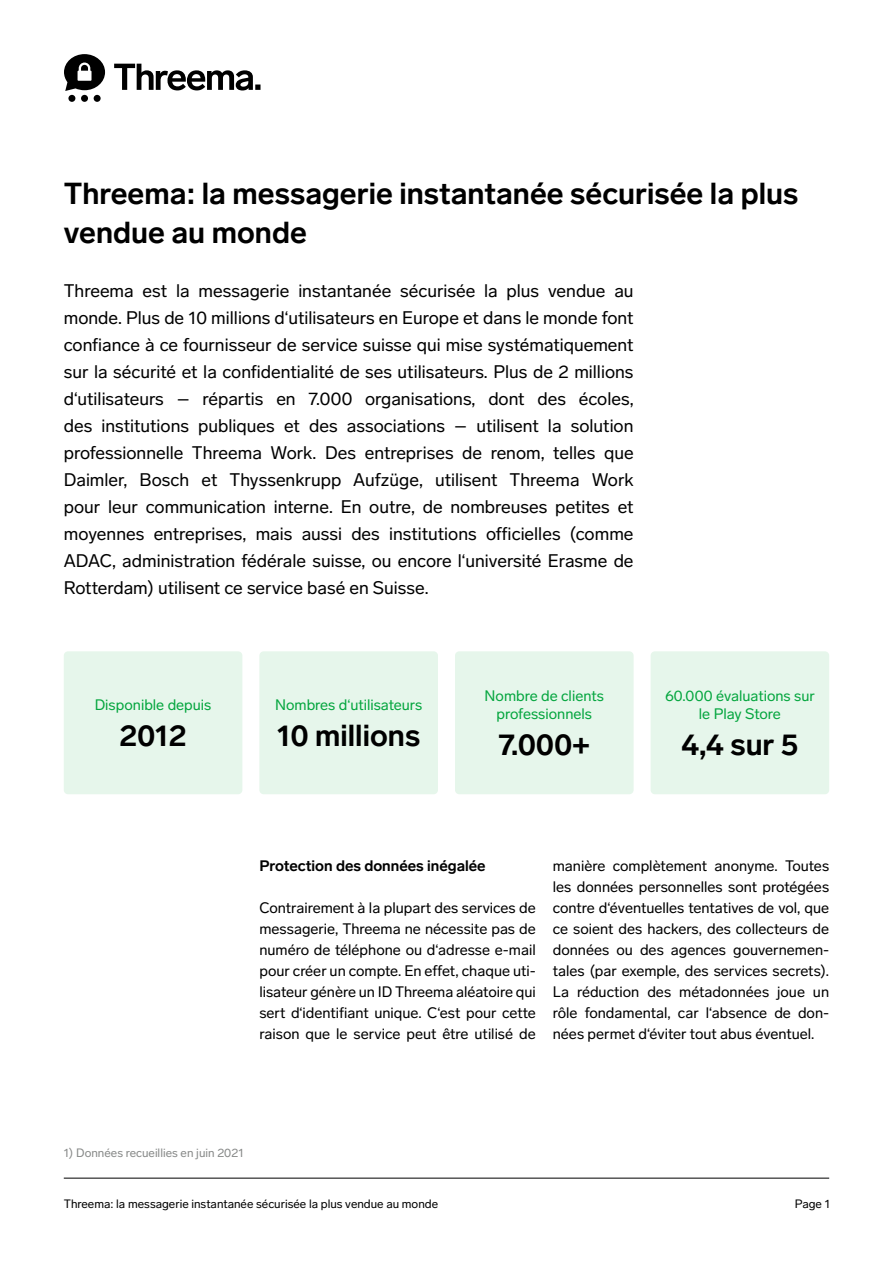
<style>
.page{position:relative;width:893px;height:1263px;background:#fff}
.page>*{position:absolute;margin:0;border:0;box-sizing:border-box;transform-origin:0 0}
.t1{font:700 30px/39px "Lab Grotesque";color:#000}
.t2{font:18px/27px "Lab Grotesque";color:#000;text-align:justify}
.t3{font:15px/21px "Lab Grotesque";color:#000;text-align:justify}
.t4{font:15px/18px "Lab Grotesque";color:#05a63f;text-align:center}
.t5{font:700 15px "Lab Grotesque";color:#000}
.t6{font:12px "Lab Grotesque";color:#000}
.t7{font:12px "Lab Grotesque";color:#878988}
</style>
<div class="page">
<hr style="left:64px;top:1178px;width:765px;height:1px;background:#000">
<div style="left:64px;top:651px;width:178px;height:143px;background:#e6f6eb;border-radius:4px"></div>
<div style="left:259px;top:651px;width:179px;height:143px;background:#e6f6eb;border-radius:4px"></div>
<div style="left:455px;top:651px;width:179px;height:143px;background:#e6f6eb;border-radius:4px"></div>
<div style="left:651px;top:651px;width:178px;height:143px;background:#e6f6eb;border-radius:4px"></div>
<svg style="left:64px;top:54px;width:197px;height:48px"></svg>
<h1 class="t1" style="left:64px;top:175px;width:736px">Threema: la messagerie instantanée sécurisée la plus vendue au monde</h1>
<p class="t2" style="left:64px;top:277px;width:571px">Threema est la messagerie instantanée sécurisée la plus vendue au monde. Plus de 10 millions d‘utilisateurs en Europe et dans le monde font confiance à ce fournisseur de service suisse qui mise systématiquement sur la sécurité et la confidentialité de ses utilisateurs. Plus de 2 millions d‘utilisateurs – répartis en 7.000 organisations, dont des écoles, des institutions publiques et des associations – utilisent la solution professionnelle Threema Work. Des entreprises de renom, telles que Daimler, Bosch et Thyssenkrupp Aufzüge, utilisent Threema Work pour leur communication interne. En outre, de nombreuses petites et moyennes entreprises, mais aussi des institutions officielles (comme ADAC, administration fédérale suisse, ou encore l‘université Erasme de Rotterdam) utilisent ce service basé en Suisse.</p>
<p class="t4" style="left:95px;top:695px;width:118px">Disponible depuis</p>
<h1 class="t1" style="left:119px;top:716px;width:69px">2012</h1>
<p class="t4" style="left:275px;top:695px;width:149px">Nombres d‘utilisateurs</p>
<h1 class="t1" style="left:277px;top:716px;width:145px">10 millions</h1>
<p class="t4" style="left:485px;top:686px;width:121px">Nombre de clients professionnels</p>
<h1 class="t1" style="left:498px;top:725px;width:93px">7.000+</h1>
<p class="t4" style="left:665px;top:687px;width:151px">60.000 évaluations sur le Play Store</p>
<h1 class="t1" style="left:681px;top:725px;width:119px">4,4 sur 5</h1>
<p class="t5" style="left:259px;top:857px;width:228px">Protection des données inégalée</p>
<p class="t3" style="left:259px;top:897px;width:278px">Contrairement à la plupart des services de messagerie, Threema ne nécessite pas de numéro de téléphone ou d‘adresse e-mail pour créer un compte. En effet, chaque uti&shy;lisateur génère un ID Threema aléatoire qui sert d‘identifiant unique. C‘est pour cette raison que le service peut être utilisé de</p>
<p class="t3" style="left:553px;top:855px;width:278px">manière complètement anonyme. Toutes les données personnelles sont protégées contre d‘éventuelles tentatives de vol, que ce soient des hackers, des collecteurs de données ou des agences gouvernemen&shy;tales (par exemple, des services secrets).<br>La réduction des métadonnées joue un rôle fondamental, car l‘absence de don&shy;nées permet d‘éviter tout abus éventuel.</p>
<p class="t7" style="left:64px;top:1146px;width:182px">1) Données recueillies en juin 2021</p>
<p class="t6" style="left:64px;top:1197px;width:376px">Threema: la messagerie instantanée sécurisée la plus vendue au monde</p>
<p class="t6" style="left:795px;top:1197px;width:37px">Page 1</p>
</div>
